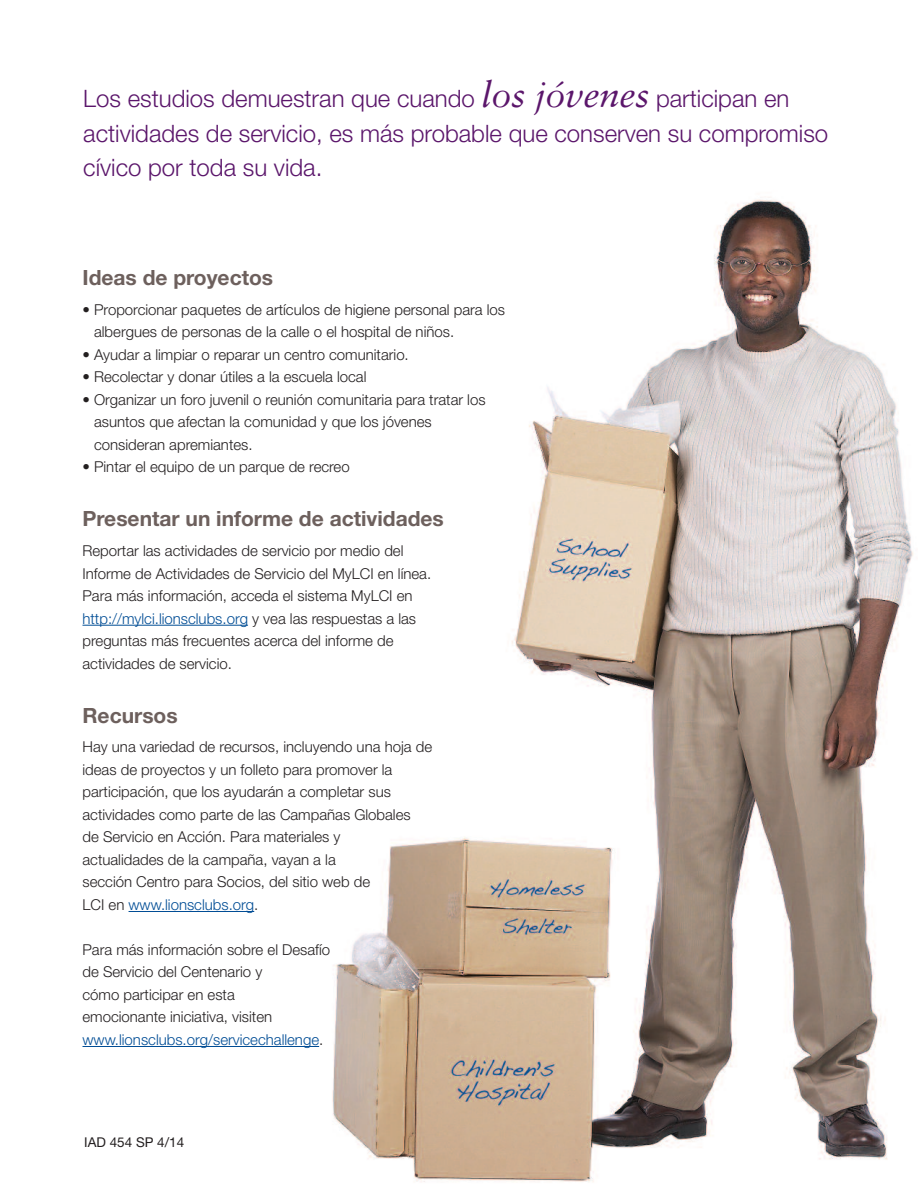
<style>
.page{position:relative;width:918px;height:1188px;background:#fff}
.page>*{position:absolute;margin:0;border:0;box-sizing:border-box;transform-origin:0 0}
.t1{font:300 24px/34.5px "Helvetica Neue";color:#5b166b}
.t2{font:700 21px "Helvetica Neue";color:#6d605d}
.t3{font:300 15px/22.5px "Helvetica Neue";color:#231f20}
.t4{font:13.5px "Helvetica Neue";color:#231f20}
.s1{font-family:"Sabon";font-weight:400;font-style:italic;font-size:36px}
.s2{color:#014d95}
</style>
<div class="page">
<img style="left:332px;top:199px;width:582px;height:983px">
<hr style="left:82px;top:625px;width:166px;height:1px;background:#014d95">
<hr style="left:129px;top:911px;width:125px;height:1px;background:#014d95">
<hr style="left:82px;top:1046px;width:237px;height:1px;background:#014d95">
<h1 class="t1" style="left:83px;top:80px;width:747px">Los estudios demuestran que cuando <span class="s1">los jóvenes</span> participan en actividades de servicio, es más probable que conserven su compromiso cívico por toda su vida.</h1>
<h2 class="t2" style="left:82px;top:270px;width:192px">Ideas de proyectos</h2>
<p class="t3" style="left:94px;top:300px;width:412px;text-indent:-12px">• Proporcionar paquetes de artículos de higiene personal para los albergues de personas de la calle o el hospital de niños.</p>
<p class="t3" style="left:82px;top:345px;width:328px">• Ayudar a limpiar o reparar un centro comunitario.</p>
<p class="t3" style="left:82px;top:367px;width:286px">• Recolectar y donar útiles a la escuela local</p>
<p class="t3" style="left:94px;top:390px;width:393px;text-indent:-12px">• Organizar un foro juvenil o reunión comunitaria para tratar los asuntos que afectan la comunidad y que los jóvenes consideran apremiantes.</p>
<p class="t3" style="left:82px;top:457px;width:269px">• Pintar el equipo de un parque de recreo</p>
<h2 class="t2" style="left:82px;top:511px;width:363px">Presentar un informe de actividades</h2>
<p class="t3" style="left:82px;top:541px;width:350px">Reportar las actividades de servicio por medio del Informe de Actividades de Servicio del MyLCI en línea.<br>Para más información, acceda el sistema MyLCI en <span class="s2">http://mylci.lionsclubs.org</span> y vea las respuestas a las preguntas más frecuentes acerca del informe de actividades de servicio.</p>
<h2 class="t2" style="left:82px;top:708px;width:97px">Recursos</h2>
<p class="t3" style="left:82px;top:737px;width:351px">Hay una variedad de recursos, incluyendo una hoja de ideas de proyectos y un folleto para promover la participación, que los ayudarán a completar sus actividades como parte de las Campañas Globales<br>de Servicio en Acción. Para materiales y<br>actualidades de la campaña, vayan a la<br>sección Centro para Socios, del sitio web de<br>LCI en <span class="s2">www.lionsclubs.org</span>.</p>
<p class="t3" style="left:82px;top:940px;width:249px">Para más información sobre el Desafío de Servicio del Centenario y<br>cómo participar en esta<br>emocionante iniciativa, visiten <span class="s2">www.lionsclubs.org/servicechallenge</span>.</p>
<p class="t4" style="left:84px;top:1138px;width:101px">IAD 454 SP 4/14</p>
</div>
